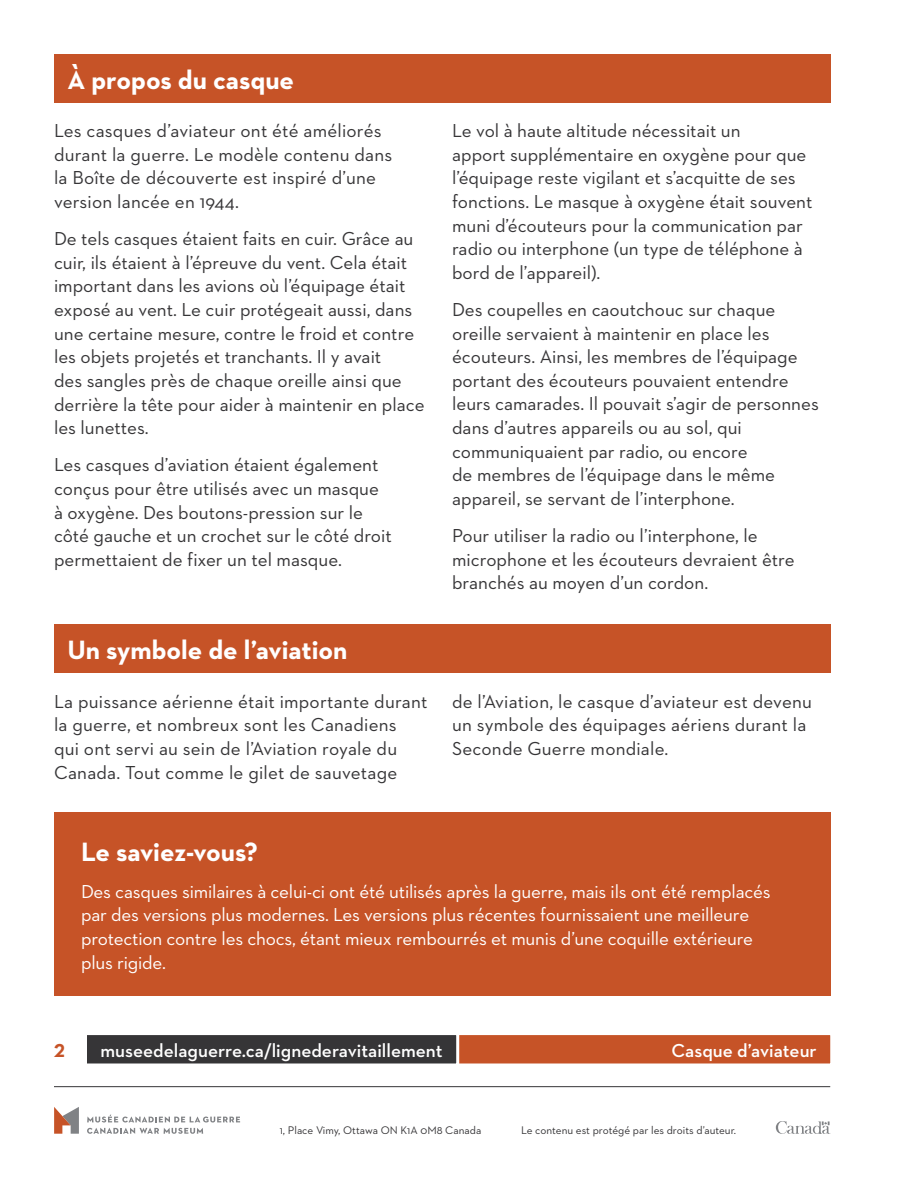
<style>
.page{position:relative;width:918px;height:1188px;background:#fff}
.page>*{position:absolute;margin:0;border:0;box-sizing:border-box;transform-origin:0 0}
.H2_-_Section_Titles{font:700 27px "Neutraface 2 Text";color:#fff}
.P_-_Body_Text{font:19.2px/23.5px "Neutraface 2 Text";color:#363537}
.P_-_Body_Text__White{font:19.2px/23.5px "Neutraface 2 Text";letter-spacing:-.01em;color:#fff}
.t1{font:600 19.2px "Neutraface 2 Text";color:#fff}
.t2{font:700 19.2px "Neutraface 2 Text";color:#c65327}
.t3{font:11.25px "Neutraface 2 Text";color:#363537}
</style>
<div class="page">
<svg style="left:776px;top:1121px;width:54px;height:13px"></svg>
<svg style="left:87px;top:1115px;width:153px;height:19px"></svg>
<svg style="left:54px;top:1107px;width:25px;height:27px"></svg>
<hr style="left:54px;top:1086px;width:776px;height:1px;background:#363537">
<div style="left:86px;top:1034px;width:746px;height:31px;background:#c65327"></div>
<div style="left:84px;top:1032px;width:749px;height:34px;border:3px solid #fff"></div>
<div style="left:86px;top:1034px;width:372px;height:31px;background:#363537"></div>
<div style="left:84px;top:1032px;width:375px;height:34px;border:3px solid #fff"></div>
<div style="left:54px;top:54px;width:776px;height:48px;background:#c65327"></div>
<div style="left:54px;top:625px;width:776px;height:48px;background:#c65327"></div>
<div style="left:54px;top:813px;width:776px;height:183px;background:#c65327"></div>
<h2 class="H2_-_Section_Titles" style="left:68px;top:62px;width:228px">À propos du casque</h2>
<p class="P_-_Body_Text" style="left:54px;top:119px;width:340px">Les casques d’aviateur ont été améliorés durant la guerre. Le modèle contenu dans la Boîte de découverte est inspiré d’une version lancée en 1944.</p>
<p class="P_-_Body_Text" style="left:54px;top:227px;width:372px">De tels casques étaient faits en cuir. Grâce au cuir, ils étaient à l’épreuve du vent. Cela était important dans les avions où l’équipage était exposé au vent. Le cuir protégeait aussi, dans une certaine mesure, contre le froid et contre les objets projetés et tranchants. Il y avait<br>des sangles près de chaque oreille ainsi que derrière la tête pour aider à maintenir en place les lunettes.</p>
<p class="P_-_Body_Text" style="left:54px;top:453px;width:339px">Les casques d’aviation étaient également conçus pour être utilisés avec un masque à oxygène. Des boutons-pression sur le côté gauche et un crochet sur le côté droit permettaient de fixer un tel masque.</p>
<p class="P_-_Body_Text" style="left:452px;top:119px;width:362px">Le vol à haute altitude nécessitait un<br>apport supplémentaire en oxygène pour que l’équipage reste vigilant et s’acquitte de ses fonctions. Le masque à oxygène était souvent muni d’écouteurs pour la communication par radio ou interphone (un type de téléphone à bord de l’appareil).</p>
<p class="P_-_Body_Text" style="left:452px;top:297px;width:368px">Des coupelles en caoutchouc sur chaque oreille servaient à maintenir en place les écouteurs. Ainsi, les membres de l’équipage portant des écouteurs pouvaient entendre leurs camarades. Il pouvait s’agir de personnes dans d’autres appareils ou au sol, qui communiquaient par radio, ou encore<br>de membres de l’équipage dans le même appareil, se servant de l’interphone.</p>
<p class="P_-_Body_Text" style="left:452px;top:523px;width:344px">Pour utiliser la radio ou l’interphone, le microphone et les écouteurs devraient être branchés au moyen d’un cordon.</p>
<h2 class="H2_-_Section_Titles" style="left:68px;top:633px;width:282px">Un symbole de l’aviation</h2>
<p class="P_-_Body_Text" style="left:54px;top:689px;width:375px">La puissance aérienne était importante durant la guerre, et nombreux sont les Canadiens<br>qui ont servi au sein de l’Aviation royale du Canada. Tout comme le gilet de sauvetage</p>
<p class="P_-_Body_Text" style="left:452px;top:689px;width:361px">de l’Aviation, le casque d’aviateur est devenu un symbole des équipages aériens durant la<br>Seconde Guerre mondiale.</p>
<h2 class="H2_-_Section_Titles" style="left:81px;top:834px;width:179px">Le saviez-vous?</h2>
<p class="P_-_Body_Text__White" style="left:81px;top:879px;width:691px">Des casques similaires à celui-ci ont été utilisés après la guerre, mais ils ont été remplacés par des versions plus modernes. Les versions plus récentes fournissaient une meilleure protection contre les chocs, étant mieux rembourrés et munis d’une coquille extérieure plus rigide.</p>
<p class="t2" style="left:54px;top:1038px;width:12px">2</p>
<p class="t1" style="left:100px;top:1038px;width:344px">museedelaguerre.ca/lignederavitaillement</p>
<p class="t1" style="left:672px;top:1038px;width:147px">Casque d’aviateur</p>
<p class="t3" style="left:280px;top:1123px;width:203px">1, Place Vimy, Ottawa ON K1A 0M8 Canada</p>
<p class="t3" style="left:521px;top:1123px;width:217px">Le contenu est protégé par les droits d’auteur.</p>
</div>
